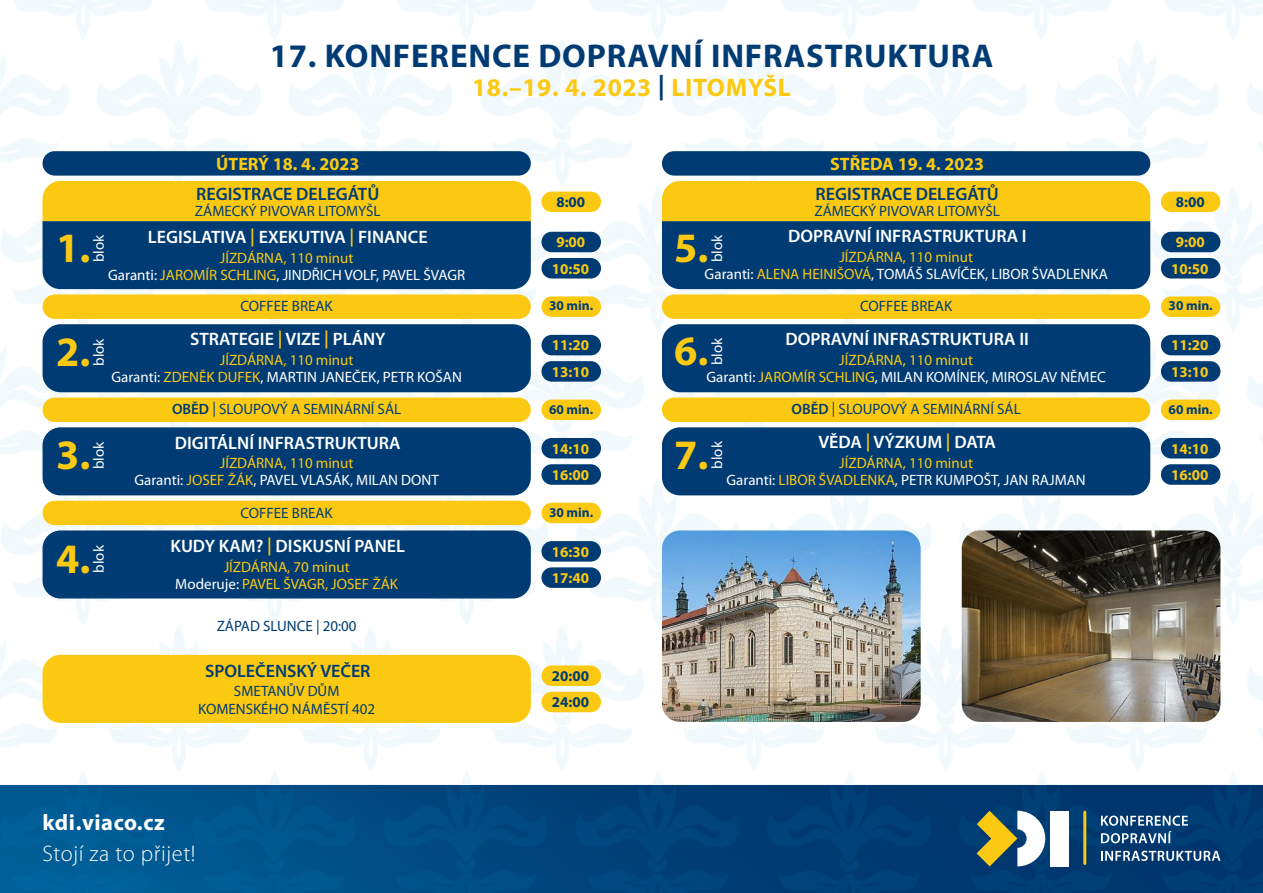
<style>
.page{position:relative;width:1263px;height:893px;background:#fff}
.page>*{position:absolute;margin:0;border:0;box-sizing:border-box;transform-origin:0 0}
.t1{font:700 42px "Myriad Pro";color:#fcc912}
.t2{font:700 33px "Myriad Pro";letter-spacing:.025em;color:#003c73}
.t3{font:700 25.5px "Myriad Pro";letter-spacing:.025em;color:#fcc912}
.t4{font:300 22.5px "Myriad Pro";letter-spacing:.025em;color:#fff}
.t5{font:700 22.5px "Myriad Pro";letter-spacing:.025em;color:#fff}
.t6{font:600 18px "Myriad Pro";color:#fff}
.t7{font:600 18px "Myriad Pro";color:#003c73}
.t8{font:700 18px "Myriad Pro";color:#fcc912}
.t9{font:15px "Myriad Pro";color:#fff}
.t10{font:15px "Myriad Pro";color:#003c73}
.t11{font:15px "Myriad Pro";color:#fcc912}
.t12{font:700 15px "Myriad Pro";color:#fcc912}
.t13{font:700 15px "Myriad Pro";color:#003c73}
.t14{font:700 13.5px "Myriad Pro";color:#003c73}
.s1{color:#003c73}
.s2{color:#fcc912}
.s3{font-weight:600}
.s4{color:#fff}
</style>
<div class="page">
<img style="left:0;top:784px;width:1263px;height:109px">
<div style="left:0;top:0;width:1263px;height:784px;background:linear-gradient(to right,#fbfcfd,#fbfdfe)"></div>
<svg style="left:1101px;top:816px;width:87px;height:27px;background:#48729a"></svg>
<svg style="left:1101px;top:851px;width:119px;height:10px"></svg>
<hr style="left:1083px;top:811px;width:3px;height:54px;background:#fcc912">
<div style="left:1050px;top:811px;width:19px;height:55px;background:#fff"></div>
<svg style="left:976px;top:811px;width:69px;height:55px"></svg>
<div style="left:43px;top:151px;width:488px;height:25px;background:#003c73;border-radius:12px"></div>
<div style="left:43px;top:324px;width:488px;height:68px;background:#003c73;border-radius:18px"></div>
<div style="left:43px;top:427px;width:488px;height:68px;background:#003c73;border-radius:18px"></div>
<div style="left:43px;top:530px;width:488px;height:68px;background:#003c73;border-radius:18px"></div>
<div style="left:43px;top:655px;width:488px;height:68px;background:#fcc912;border-radius:18px"></div>
<div style="left:43px;top:294px;width:488px;height:25px;background:#fcc912;border-radius:12px"></div>
<div style="left:43px;top:501px;width:488px;height:24px;background:#fcc912;border-radius:12px"></div>
<div style="left:43px;top:398px;width:488px;height:24px;background:#fcc912;border-radius:12px"></div>
<svg style="left:43px;top:181px;width:488px;height:108px;background:#5e7150"></svg>
<div style="left:541px;top:192px;width:60px;height:20px;background:#fcc912;border-radius:10px"></div>
<div style="left:541px;top:296px;width:60px;height:21px;background:#fcc912;border-radius:10px"></div>
<div style="left:541px;top:503px;width:60px;height:20px;background:#fcc912;border-radius:10px"></div>
<div style="left:541px;top:400px;width:60px;height:20px;background:#fcc912;border-radius:10px"></div>
<div style="left:541px;top:232px;width:60px;height:20px;background:#003c73;border-radius:10px"></div>
<div style="left:541px;top:335px;width:60px;height:20px;background:#003c73;border-radius:10px"></div>
<div style="left:541px;top:438px;width:60px;height:20px;background:#003c73;border-radius:10px"></div>
<div style="left:541px;top:541px;width:60px;height:21px;background:#003c73;border-radius:10px"></div>
<div style="left:541px;top:665px;width:60px;height:21px;background:#fcc912;border-radius:10px"></div>
<div style="left:541px;top:258px;width:60px;height:21px;background:#003c73;border-radius:10px"></div>
<div style="left:541px;top:361px;width:60px;height:21px;background:#003c73;border-radius:10px"></div>
<div style="left:541px;top:464px;width:60px;height:21px;background:#003c73;border-radius:10px"></div>
<div style="left:541px;top:567px;width:60px;height:21px;background:#003c73;border-radius:10px"></div>
<div style="left:541px;top:692px;width:60px;height:20px;background:#fcc912;border-radius:10px"></div>
<div style="left:662px;top:151px;width:488px;height:25px;background:#003c73;border-radius:12px"></div>
<div style="left:662px;top:324px;width:488px;height:68px;background:#003c73;border-radius:18px"></div>
<div style="left:662px;top:427px;width:488px;height:68px;background:#003c73;border-radius:18px"></div>
<div style="left:662px;top:294px;width:488px;height:25px;background:#fcc912;border-radius:12px"></div>
<div style="left:662px;top:398px;width:488px;height:24px;background:#fcc912;border-radius:12px"></div>
<svg style="left:662px;top:181px;width:488px;height:108px;background:#5e7150"></svg>
<div style="left:1161px;top:192px;width:59px;height:20px;background:#fcc912;border-radius:10px"></div>
<div style="left:1161px;top:296px;width:59px;height:21px;background:#fcc912;border-radius:10px"></div>
<div style="left:1161px;top:400px;width:59px;height:20px;background:#fcc912;border-radius:10px"></div>
<div style="left:1161px;top:232px;width:59px;height:20px;background:#003c73;border-radius:10px"></div>
<div style="left:1161px;top:335px;width:59px;height:20px;background:#003c73;border-radius:10px"></div>
<div style="left:1161px;top:438px;width:59px;height:20px;background:#003c73;border-radius:10px"></div>
<div style="left:1161px;top:258px;width:59px;height:21px;background:#003c73;border-radius:10px"></div>
<div style="left:1161px;top:361px;width:59px;height:21px;background:#003c73;border-radius:10px"></div>
<div style="left:1161px;top:464px;width:59px;height:21px;background:#003c73;border-radius:10px"></div>
<img style="left:662px;top:530px;width:259px;height:192px">
<img style="left:962px;top:530px;width:258px;height:192px">
<p class="t2" style="left:270px;top:35px;width:725px">17. KONFERENCE DOPRAVNÍ INFRASTRUKTURA</p>
<p class="t3" style="left:472px;top:70px;width:320px">18.–19. 4. 2023 <span class="s1">|</span> LITOMYŠL</p>
<p class="t8" style="left:216px;top:152px;width:145px">ÚTERÝ 18. 4. 2023</p>
<p class="t9" style="left:90px;top:262px;width:29px;rotate:-90deg">blok</p>
<p class="t1" style="left:56px;top:221px;width:36px">1.</p>
<p class="t7" style="left:196px;top:182px;width:185px">REGISTRACE DELEGÁTŮ</p>
<p class="t10" style="left:195px;top:202px;width:187px">ZÁMECKÝ PIVOVAR LITOMYŠL</p>
<p class="t6" style="left:148px;top:226px;width:281px">LEGISLATIVA <span class="s2">|</span> EXEKUTIVA <span class="s2">|</span> FINANCE</p>
<p class="t11" style="left:220px;top:248px;width:135px">JÍZDÁRNA, 110 minut</p>
<p class="t9" style="left:108px;top:266px;width:359px">Garanti: <span class="s2">JAROMÍR SCHLING</span>, JINDŘICH VOLF, PAVEL ŠVAGR</p>
<p class="t10" style="left:241px;top:297px;width:94px">COFFEE BREAK</p>
<p class="t6" style="left:190px;top:328px;width:197px">STRATEGIE <span class="s2">|</span> VIZE <span class="s2">|</span> PLÁNY</p>
<p class="t11" style="left:220px;top:350px;width:135px">JÍZDÁRNA, 110 minut</p>
<p class="t9" style="left:111px;top:368px;width:352px">Garanti: <span class="s2">ZDENĚK DUFEK</span>, MARTIN JANEČEK, PETR KOŠAN</p>
<p class="t1" style="left:56px;top:324px;width:36px">2.</p>
<p class="t9" style="left:90px;top:366px;width:29px;rotate:-90deg">blok</p>
<p class="t1" style="left:56px;top:428px;width:36px">3.</p>
<p class="t9" style="left:90px;top:469px;width:29px;rotate:-90deg">blok</p>
<p class="t1" style="left:56px;top:531px;width:36px">4.</p>
<p class="t9" style="left:90px;top:573px;width:29px;rotate:-90deg">blok</p>
<p class="t10" style="left:172px;top:400px;width:231px"><span class="s3">OBĚD</span> | SLOUPOVÝ A SEMINÁRNÍ SÁL</p>
<p class="t6" style="left:175px;top:431px;width:227px">DIGITÁLNÍ INFRASTRUKTURA</p>
<p class="t11" style="left:220px;top:454px;width:135px">JÍZDÁRNA, 110 minut</p>
<p class="t9" style="left:134px;top:471px;width:306px">Garanti: <span class="s2">JOSEF ŽÁK</span>, PAVEL VLASÁK, MILAN DONT</p>
<p class="t10" style="left:241px;top:503px;width:94px">COFFEE BREAK</p>
<p class="t6" style="left:171px;top:535px;width:236px">KUDY KAM? <span class="s2">|</span> DISKUSNÍ PANEL</p>
<p class="t11" style="left:224px;top:558px;width:127px">JÍZDÁRNA, 70 minut</p>
<p class="t11" style="left:175px;top:575px;width:224px"><span class="s4">Moderuje:</span> PAVEL ŠVAGR, JOSEF ŽÁK</p>
<p class="t10" style="left:217px;top:617px;width:141px">ZÁPAD SLUNCE | 20:00</p>
<p class="t7" style="left:205px;top:659px;width:167px">SPOLEČENSKÝ VEČER</p>
<p class="t10" style="left:234px;top:682px;width:107px">SMETANŮV DŮM</p>
<p class="t10" style="left:198px;top:699px;width:178px">KOMENSKÉHO NÁMĚSTÍ 402</p>
<p class="t5" style="left:43px;top:807px;width:124px">kdi.viaco.cz</p>
<p class="t4" style="left:43px;top:840px;width:154px">Stojí za to přijet!</p>
<p class="t13" style="left:556px;top:192px;width:30px">8:00</p>
<p class="t12" style="left:556px;top:232px;width:30px">9:00</p>
<p class="t12" style="left:552px;top:259px;width:39px">10:50</p>
<p class="t14" style="left:549px;top:297px;width:46px">30 min.</p>
<p class="t12" style="left:552px;top:336px;width:39px">11:20</p>
<p class="t12" style="left:552px;top:362px;width:39px">13:10</p>
<p class="t14" style="left:549px;top:400px;width:46px">60 min.</p>
<p class="t12" style="left:552px;top:439px;width:39px">14:10</p>
<p class="t12" style="left:552px;top:465px;width:39px">16:00</p>
<p class="t14" style="left:549px;top:503px;width:46px">30 min.</p>
<p class="t12" style="left:552px;top:542px;width:39px">16:30</p>
<p class="t12" style="left:552px;top:568px;width:39px">17:40</p>
<p class="t13" style="left:552px;top:666px;width:39px">20:00</p>
<p class="t13" style="left:552px;top:692px;width:39px">24:00</p>
<p class="t8" style="left:830px;top:152px;width:156px">STŘEDA 19. 4. 2023</p>
<p class="t7" style="left:816px;top:182px;width:185px">REGISTRACE DELEGÁTŮ</p>
<p class="t10" style="left:814px;top:202px;width:187px">ZÁMECKÝ PIVOVAR LITOMYŠL</p>
<p class="t6" style="left:788px;top:225px;width:240px">DOPRAVNÍ INFRASTRUKTURA I</p>
<p class="t11" style="left:839px;top:248px;width:135px">JÍZDÁRNA, 110 minut</p>
<p class="t9" style="left:705px;top:265px;width:405px">Garanti: <span class="s2">ALENA HEINIŠOVÁ</span>, TOMÁŠ SLAVÍČEK, LIBOR ŠVADLENKA</p>
<p class="t1" style="left:674px;top:221px;width:36px">5.</p>
<p class="t9" style="left:708px;top:262px;width:29px;rotate:-90deg">blok</p>
<p class="t10" style="left:860px;top:297px;width:94px">COFFEE BREAK</p>
<p class="t6" style="left:785px;top:328px;width:245px">DOPRAVNÍ INFRASTRUKTURA II</p>
<p class="t11" style="left:839px;top:350px;width:135px">JÍZDÁRNA, 110 minut</p>
<p class="t9" style="left:706px;top:368px;width:401px">Garanti: <span class="s2">JAROMÍR SCHLING</span>, MILAN KOMÍNEK, MIROSLAV NĚMEC</p>
<p class="t1" style="left:674px;top:324px;width:36px">6.</p>
<p class="t9" style="left:708px;top:365px;width:29px;rotate:-90deg">blok</p>
<p class="t10" style="left:791px;top:400px;width:231px"><span class="s3">OBĚD</span> | SLOUPOVÝ A SEMINÁRNÍ SÁL</p>
<p class="t6" style="left:818px;top:431px;width:179px">VĚDA <span class="s2">|</span> VÝZKUM <span class="s2">|</span> DATA</p>
<p class="t11" style="left:839px;top:454px;width:135px">JÍZDÁRNA, 110 minut</p>
<p class="t9" style="left:726px;top:471px;width:361px">Garanti: <span class="s2">LIBOR ŠVADLENKA</span>, PETR KUMPOŠT, JAN RAJMAN</p>
<p class="t1" style="left:674px;top:427px;width:36px">7.</p>
<p class="t9" style="left:708px;top:469px;width:29px;rotate:-90deg">blok</p>
<p class="t13" style="left:1176px;top:192px;width:30px">8:00</p>
<p class="t12" style="left:1176px;top:232px;width:30px">9:00</p>
<p class="t12" style="left:1171px;top:259px;width:39px">10:50</p>
<p class="t14" style="left:1168px;top:297px;width:46px">30 min.</p>
<p class="t12" style="left:1171px;top:336px;width:39px">11:20</p>
<p class="t12" style="left:1171px;top:362px;width:39px">13:10</p>
<p class="t14" style="left:1168px;top:400px;width:46px">60 min.</p>
<p class="t12" style="left:1171px;top:439px;width:39px">14:10</p>
<p class="t12" style="left:1171px;top:465px;width:39px">16:00</p>
</div>
